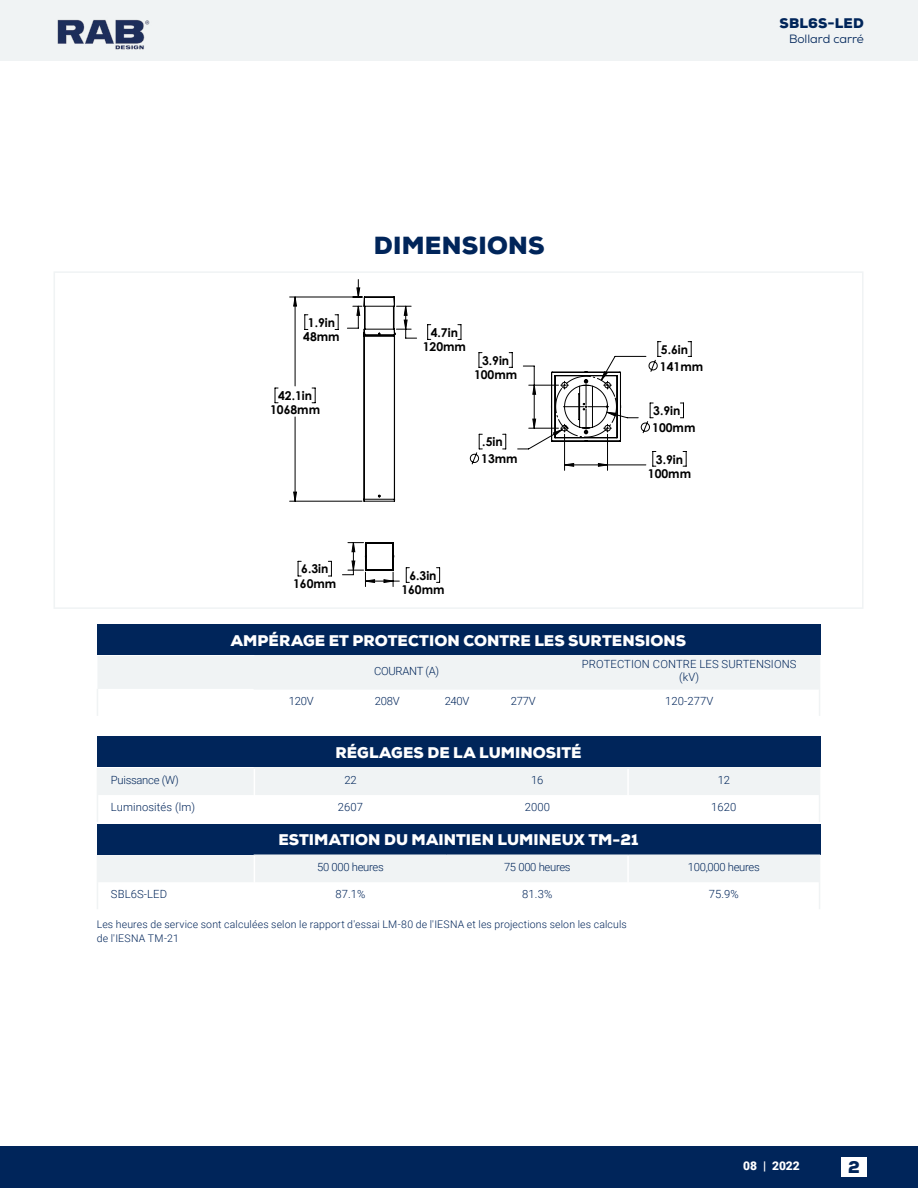
<style>
.page{position:relative;width:918px;height:1188px;background:#fff}
.page>*{position:absolute;margin:0;border:0;box-sizing:border-box;transform-origin:0 0}
.t1{font:900 24px "Nexa";letter-spacing:.01em;color:#00255a}
.t2{font:900 16.5px "Nexa";color:#00255a}
.t3{font:900 15px "Nexa";letter-spacing:.005em;color:#fff}
.t4{font:900 13.5px "Nexa";letter-spacing:.015em;color:#00255a}
.t5{font:700 12.15px/14.2px "Century Gothic";color:#000;text-align:center}
.t6{font:12px "Nexa";color:#00255a}
.t7{font:900 12px "Roboto";color:#fff}
.t8{font:300 11.25px/13.5px "Roboto";letter-spacing:-.005em;color:#00255a;text-align:center}
.t9{font:300 11.25px "Roboto";letter-spacing:-.025em;color:#00255a}
.t10{font:300 10.5px/13.5px "Roboto";letter-spacing:.015em;color:#00255a}
</style>
<div class="page">
<div style="left:0;top:1147px;width:918px;height:41px;background:#00255a"></div>
<div style="left:0;top:0;width:918px;height:60px;background:#f0f3f4"></div>
<img style="left:57px;top:19px;width:93px;height:31px">
<div style="left:841px;top:1158px;width:26px;height:19px;background:#fff"></div>
<svg style="left:294px;top:288px;width:322px;height:294px"></svg>
<svg style="left:363px;top:297px;width:32px;height:205px"></svg>
<svg style="left:551px;top:341px;width:141px;height:101px"></svg>
<svg style="left:365px;top:542px;width:29px;height:29px"></svg>
<div style="left:54px;top:271px;width:810px;height:338px;border:2px solid #f0f3f4"></div>
<div style="left:97px;top:624px;width:723px;height:31px;background:#00255a"></div>
<div style="left:97px;top:736px;width:723px;height:31px;background:#00255a"></div>
<div style="left:97px;top:824px;width:723px;height:30px;background:#00255a"></div>
<svg style="left:97px;top:656px;width:723px;height:60px"></svg>
<hr style="left:558px;top:690px;width:2px;height:26px;background:#fff">
<hr style="left:254px;top:655px;width:94px;height:2px;background:#f0f3f4">
<hr style="left:348px;top:655px;width:78px;height:2px;background:#f0f3f4">
<hr style="left:426px;top:655px;width:62px;height:2px;background:#f0f3f4">
<hr style="left:488px;top:655px;width:70px;height:2px;background:#f0f3f4">
<hr style="left:254px;top:688px;width:94px;height:2px;background:#f0f3f4">
<hr style="left:348px;top:688px;width:78px;height:2px;background:#f0f3f4">
<hr style="left:426px;top:688px;width:62px;height:2px;background:#f0f3f4">
<hr style="left:488px;top:688px;width:71px;height:2px;background:#f0f3f4">
<hr style="left:558px;top:655px;width:262px;height:2px;background:#f0f3f4">
<hr style="left:558px;top:657px;width:2px;height:31px;background:#f0f3f4">
<hr style="left:559px;top:688px;width:260px;height:2px;background:#f0f3f4">
<svg style="left:97px;top:768px;width:723px;height:54px"></svg>
<hr style="left:627px;top:795px;width:2px;height:27px;background:#fff">
<hr style="left:254px;top:767px;width:193px;height:2px;background:#f0f3f4">
<hr style="left:447px;top:767px;width:181px;height:2px;background:#f0f3f4">
<hr style="left:628px;top:767px;width:192px;height:2px;background:#f0f3f4">
<svg style="left:97px;top:855px;width:723px;height:54px"></svg>
<hr style="left:627px;top:882px;width:2px;height:27px;background:#fff">
<hr style="left:254px;top:854px;width:193px;height:2px;background:#f0f3f4">
<hr style="left:447px;top:854px;width:181px;height:2px;background:#f0f3f4">
<hr style="left:628px;top:854px;width:192px;height:2px;background:#f0f3f4">
<p class="t5" style="left:303px;top:315px;width:38px">1.9in<br>48mm</p>
<p class="t5" style="left:270px;top:388px;width:51px">42.1in<br>1068mm</p>
<h1 class="t1" style="left:374px;top:229px;width:172px">DIMENSIONS</h1>
<p class="t5" style="left:423px;top:325px;width:45px">4.7in<br>120mm</p>
<p class="t5" style="left:474px;top:353px;width:45px">3.9in<br>100mm</p>
<p class="t5" style="left:481px;top:433px;width:38px;line-height:16.8px;text-align:left">.5in<br>13mm</p>
<p class="t5" style="left:660px;top:340px;width:45px;line-height:16.8px;text-align:left">5.6in<br>141mm</p>
<p class="t5" style="left:652px;top:402px;width:45px;line-height:16.8px;text-align:left">3.9in<br>100mm</p>
<p class="t5" style="left:648px;top:451px;width:45px">3.9in<br>100mm</p>
<p class="t5" style="left:293px;top:561px;width:45px">6.3in<br>160mm</p>
<p class="t5" style="left:401px;top:568px;width:45px">6.3in<br>160mm</p>
<h3 class="t3" style="left:231px;top:631px;width:457px">AMPÉRAGE ET PROTECTION CONTRE LES SURTENSIONS</h3>
<p class="t4" style="left:780px;top:14px;width:86px">SBL6S-LED</p>
<p class="t6" style="left:789px;top:31px;width:76px">Bollard carré</p>
<p class="t9" style="left:374px;top:663px;width:67px">COURANT (A)</p>
<p class="t8" style="left:582px;top:657px;width:216px">PROTECTION CONTRE LES SURTENSIONS (kV)</p>
<p class="t8" style="left:289px;top:693px;width:26px">120V</p>
<p class="t8" style="left:375px;top:693px;width:26px">208V</p>
<p class="t8" style="left:445px;top:693px;width:26px">240V</p>
<p class="t8" style="left:511px;top:693px;width:26px">277V</p>
<p class="t8" style="left:665px;top:693px;width:50px">120-277V</p>
<h3 class="t3" style="left:335px;top:743px;width:248px">RÉGLAGES DE LA LUMINOSITÉ</h3>
<p class="t9" style="left:111px;top:772px;width:69px">Puissance (W)</p>
<p class="t8" style="left:344px;top:773px;width:14px">22</p>
<p class="t8" style="left:531px;top:773px;width:14px">16</p>
<p class="t8" style="left:718px;top:773px;width:14px">12</p>
<p class="t8" style="left:111px;top:800px;width:86px">Luminosités (lm)</p>
<p class="t8" style="left:338px;top:800px;width:27px">2607</p>
<p class="t8" style="left:525px;top:800px;width:27px">2000</p>
<p class="t8" style="left:711px;top:800px;width:27px">1620</p>
<h3 class="t3" style="left:278px;top:830px;width:362px">ESTIMATION DU MAINTIEN LUMINEUX TM-21</h3>
<p class="t9" style="left:317px;top:859px;width:68px">50 000 heures</p>
<p class="t9" style="left:504px;top:859px;width:68px">75 000 heures</p>
<p class="t9" style="left:688px;top:859px;width:73px">100,000 heures</p>
<p class="t8" style="left:111px;top:887px;width:58px">SBL6S-LED</p>
<p class="t8" style="left:335px;top:887px;width:32px">87.1%</p>
<p class="t8" style="left:522px;top:887px;width:32px">81.3%</p>
<p class="t8" style="left:709px;top:887px;width:32px">75.9%</p>
<p class="t10" style="left:97px;top:917px;width:532px">Les heures de service sont calculées selon le rapport d'essai LM-80 de l'IESNA et les projections selon les calculs de l'IESNA TM-21</p>
<p class="t7" style="left:743px;top:1158px;width:58px">08 | 2022</p>
<h2 class="t2" style="left:848px;top:1156px;width:13px">2</h2>
</div>
